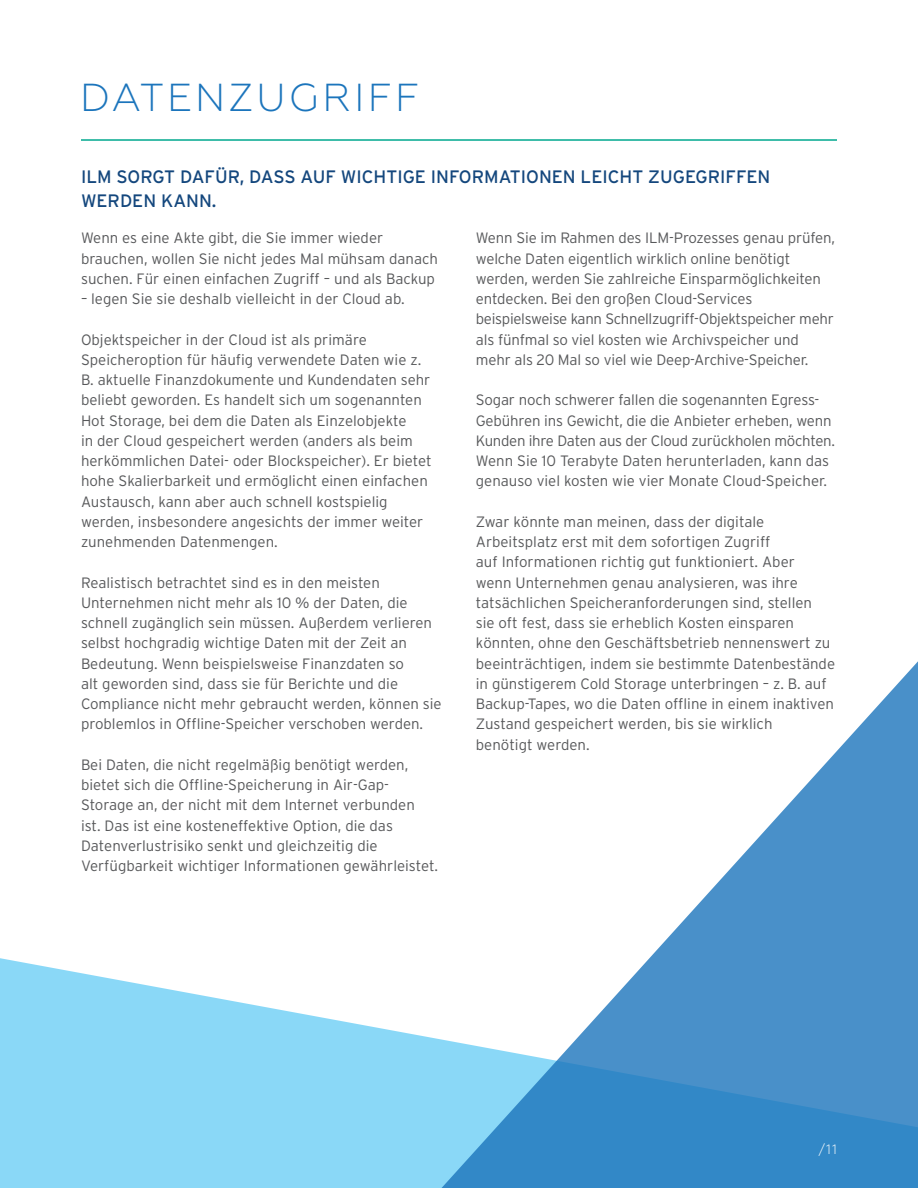
<style>
.page{position:relative;width:918px;height:1188px;background:#fff}
.page>*{position:absolute;margin:0;border:0;box-sizing:border-box;transform-origin:0 0}
.t1{font:300 39px "Geometria";letter-spacing:.08em;color:#1c75bc}
.t2{font:18px/24px "Interstate";color:#14477d}
.t3{font:300 15px/20.2px "Interstate";color:#58595b}
.t4{font:300 13.5px "Geometria";color:#fff}
</style>
<div class="page">
<svg style="left:0;top:958px;width:424px;height:230px;fill:#8ad8f7"></svg>
<svg style="left:424px;top:661px;width:494px;height:527px"></svg>
<hr style="left:81px;top:139px;width:756px;height:2px;background:#00a88e">
<h1 class="t1" style="left:80px;top:75px;width:341px">DATENZUGRIFF</h1>
<p class="t2" style="left:81px;top:165px;width:691px">ILM SORGT DAFÜR, DASS AUF WICHTIGE INFORMATIONEN LEICHT ZUGEGRIFFEN<br>WERDEN KANN.</p>
<p class="t3" style="left:81px;top:228px;width:359px">Wenn es eine Akte gibt, die Sie immer wieder brauchen, wollen Sie nicht jedes Mal mühsam danach suchen. Für einen einfachen Zugriff – und als Backup</p>
<p class="t3" style="left:81px;top:289px;width:325px">– legen Sie sie deshalb vielleicht in der Cloud ab.</p>
<p class="t3" style="left:81px;top:329px;width:352px">Objektspeicher in der Cloud ist als primäre Speicheroption für häufig verwendete Daten wie z.<br>B. aktuelle Finanzdokumente und Kundendaten sehr beliebt geworden. Es handelt sich um sogenannten Hot Storage, bei dem die Daten als Einzelobjekte<br>in der Cloud gespeichert werden (anders als beim herkömmlichen Datei- oder Blockspeicher). Er bietet hohe Skalierbarkeit und ermöglicht einen einfachen Austausch, kann aber auch schnell kostspielig werden, insbesondere angesichts der immer weiter zunehmenden Datenmengen.</p>
<p class="t3" style="left:81px;top:572px;width:362px">Realistisch betrachtet sind es in den meisten Unternehmen nicht mehr als 10 % der Daten, die schnell zugänglich sein müssen. Außerdem verlieren selbst hochgradig wichtige Daten mit der Zeit an Bedeutung. Wenn beispielsweise Finanzdaten so<br>alt geworden sind, dass sie für Berichte und die Compliance nicht mehr gebraucht werden, können sie problemlos in Offline-Speicher verschoben werden.</p>
<p class="t3" style="left:81px;top:754px;width:359px">Bei Daten, die nicht regelmäßig benötigt werden, bietet sich die Offline-Speicherung in Air-Gap-Storage an, der nicht mit dem Internet verbunden ist. Das ist eine kosteneffektive Option, die das Datenverlustrisiko senkt und gleichzeitig die Verfügbarkeit wichtiger Informationen gewährleistet.</p>
<p class="t3" style="left:476px;top:228px;width:361px">Wenn Sie im Rahmen des ILM-Prozesses genau prüfen, welche Daten eigentlich wirklich online benötigt werden, werden Sie zahlreiche Einsparmöglichkeiten entdecken. Bei den großen Cloud-Services beispielsweise kann Schnellzugriff-Objektspeicher mehr als fünfmal so viel kosten wie Archivspeicher und mehr als 20 Mal so viel wie Deep-Archive-Speicher.</p>
<p class="t3" style="left:476px;top:390px;width:361px">Sogar noch schwerer fallen die sogenannten Egress-Gebühren ins Gewicht, die die Anbieter erheben, wenn Kunden ihre Daten aus der Cloud zurückholen möchten.<br>Wenn Sie 10 Terabyte Daten herunterladen, kann das genauso viel kosten wie vier Monate Cloud-Speicher.</p>
<p class="t3" style="left:476px;top:511px;width:361px">Zwar könnte man meinen, dass der digitale Arbeitsplatz erst mit dem sofortigen Zugriff<br>auf Informationen richtig gut funktioniert. Aber<br>wenn Unternehmen genau analysieren, was ihre tatsächlichen Speicheranforderungen sind, stellen<br>sie oft fest, dass sie erheblich Kosten einsparen könnten, ohne den Geschäftsbetrieb nennenswert zu beeinträchtigen, indem sie bestimmte Datenbestände in günstigerem Cold Storage unterbringen – z. B. auf Backup-Tapes, wo die Daten offline in einem inaktiven Zustand gespeichert werden, bis sie wirklich<br>benötigt werden.</p>
<p class="t4" style="left:819px;top:1142px;width:20px">/11</p>
</div>
